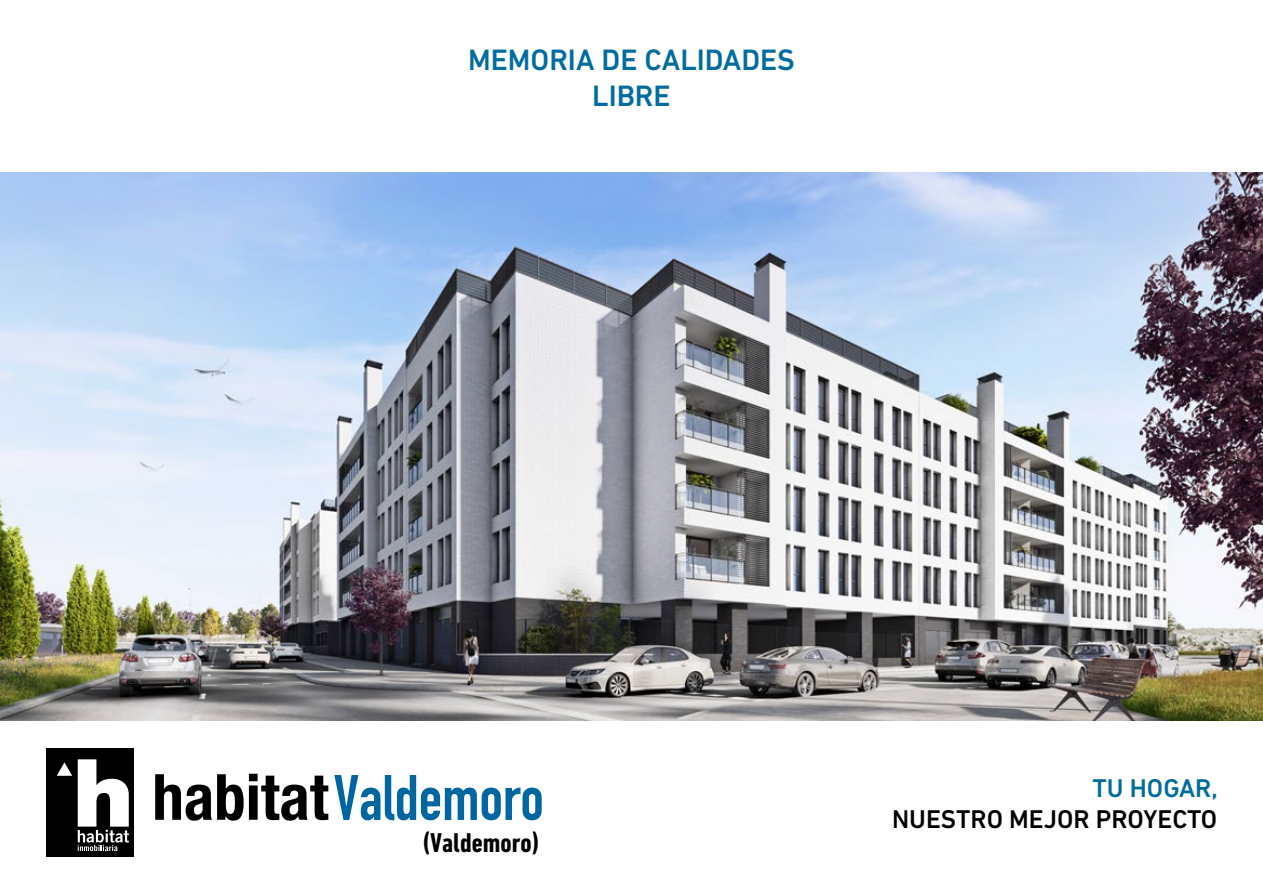
<style>
.page{position:relative;width:1263px;height:893px;background:#fff}
.page>*{position:absolute;margin:0;border:0;box-sizing:border-box;transform-origin:0 0}
.t1{font:700 63.15px "DIN Condensed";color:#0066a1}
.t2{font:500 30px/36px "DIN Next LT Pro";color:#006ca0;text-align:center}
.t3{font:700 condensed 27.75px "DIN Next LT Pro";color:#000}
.t4{font:500 26.1px "DIN Next LT Pro";color:#000}
.t5{font:500 26.1px "DIN Next LT Pro";color:#006ca0}
</style>
<div class="page">
<div style="left:47px;top:748px;width:87px;height:109px;background:#000"></div>
<svg style="left:78px;top:759px;width:51px;height:92px"></svg>
<svg style="left:57px;top:762px;width:15px;height:14px"></svg>
<svg style="left:155px;top:774px;width:173px;height:47px"></svg>
<img style="left:0;top:172px;width:1263px;height:549px">
<p class="t2" style="left:468px;top:42px;width:328px">MEMORIA DE CALIDADES<br>LIBRE</p>
<h1 class="t1" style="left:333px;top:755px;width:212px">Valdemoro</h1>
<p class="t3" style="left:422px;top:827px;width:119px">(Valdemoro)</p>
<p class="t5" style="left:1092px;top:773px;width:127px">TU HOGAR,</p>
<p class="t4" style="left:892px;top:804px;width:327px">NUESTRO MEJOR PROYECTO</p>
</div>
